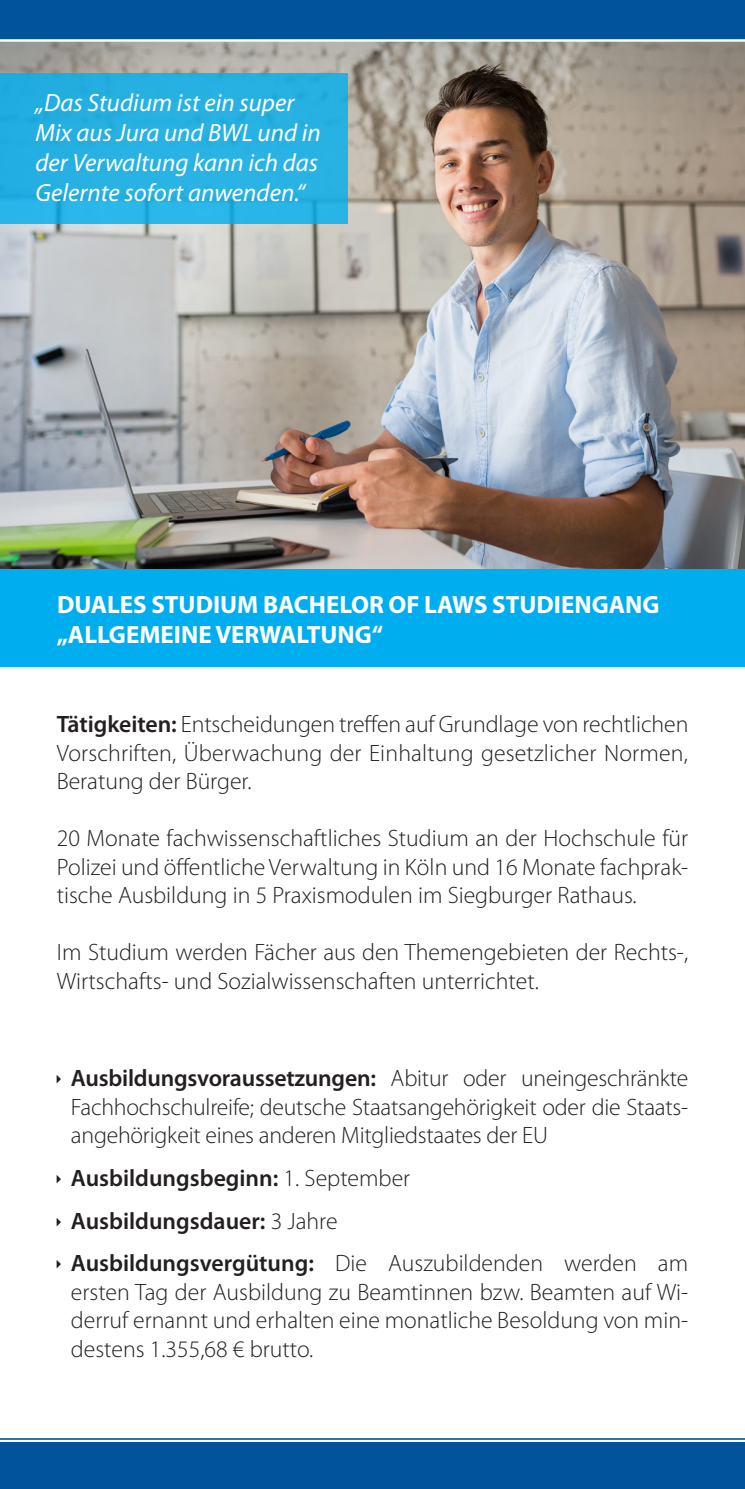
<style>
.page{position:relative;width:745px;height:1489px;background:#fff}
.page>*{position:absolute;margin:0;border:0;box-sizing:border-box;transform-origin:0 0}
.t1{font:italic 25px/30px "Myriad Pro";color:#fff}
.t2{font:700 25px/30px "Myriad Pro";color:#fff}
.Absatzformat_3{font:300 23.75px/28.5px "Myriad Pro";color:#231f20;text-align:justify}
.Absatzformat_4{font:300 23.75px/28.5px "Myriad Pro";letter-spacing:.005em;color:#231f20;text-align:justify}
.t3{font:600 23.75px "Myriad Pro";color:#231f20}
.s1{font-weight:600}
.s2{font-weight:300}
</style>
<div class="page">
<img style="left:0;top:42px;width:744px;height:527px">
<div style="left:0;top:73px;width:347px;height:150px;background:#27b1e3"></div>
<div style="left:0;top:569px;width:744px;height:97px;background:#00aeef"></div>
<div style="left:0;top:1442px;width:744px;height:46px;background:#01549a"></div>
<svg style="left:0;top:1438px;width:744px;height:2px"></svg>
<svg style="left:0;top:0;width:744px;height:42px;background:#115e9f"></svg>
<p class="t1" style="left:35px;top:88px;width:287px">„Das Studium ist ein super<br>Mix aus Jura und BWL und in der Verwaltung kann ich das<br>Gelernte sofort anwenden.“</p>
<p class="t2" style="left:57px;top:588px;width:604px">DUALES STUDIUM BACHELOR OF LAWS STUDIENGANG „ALLGEMEINE VERWALTUNG“</p>
<p class="Absatzformat_4" style="left:57px;top:710px;width:632px"><span class="s1">Tätigkeiten:</span> Entscheidungen treffen auf Grundlage von rechtlichen Vorschriften, Überwachung der Einhaltung gesetzlicher Normen, Beratung der Bürger.</p>
<p class="Absatzformat_3" style="left:57px;top:824px;width:632px">20 Monate fachwissenschaftliches Studium an der Hochschule für Polizei und öffentliche Verwaltung in Köln und 16 Monate fachprak&shy;tische Ausbildung in 5 Praxismodulen im Siegburger Rathaus.</p>
<p class="Absatzformat_3" style="left:57px;top:938px;width:632px">Im Studium werden Fächer aus den Themengebieten der Rechts-,<br>Wirtschafts- und Sozialwissenschaften unterrichtet.</p>
<p class="Absatzformat_3" style="left:71px;top:1064px;width:618px"><span class="s1">Ausbildungsvoraussetzungen:</span> Abitur oder uneingeschränkte Fachhochschulreife; deutsche Staatsangehörigkeit oder die Staats&shy;angehörigkeit eines anderen Mitgliedstaates der EU</p>
<p class="t3" style="left:71px;top:1162px;width:340px">Ausbildungsbeginn: <span class="s2">1. September</span></p>
<p class="t3" style="left:71px;top:1205px;width:268px">Ausbildungsdauer: <span class="s2">3 Jahre</span></p>
<p class="Absatzformat_3" style="left:71px;top:1249px;width:618px"><span class="s1">Ausbildungsvergütung:</span> Die Auszubildenden werden am ersten Tag der Ausbildung zu Beamtinnen bzw. Beamten auf Wi&shy;derruf ernannt und erhalten eine monatliche Besoldung von min&shy;destens 1.355,68 € brutto.</p>
</div>
